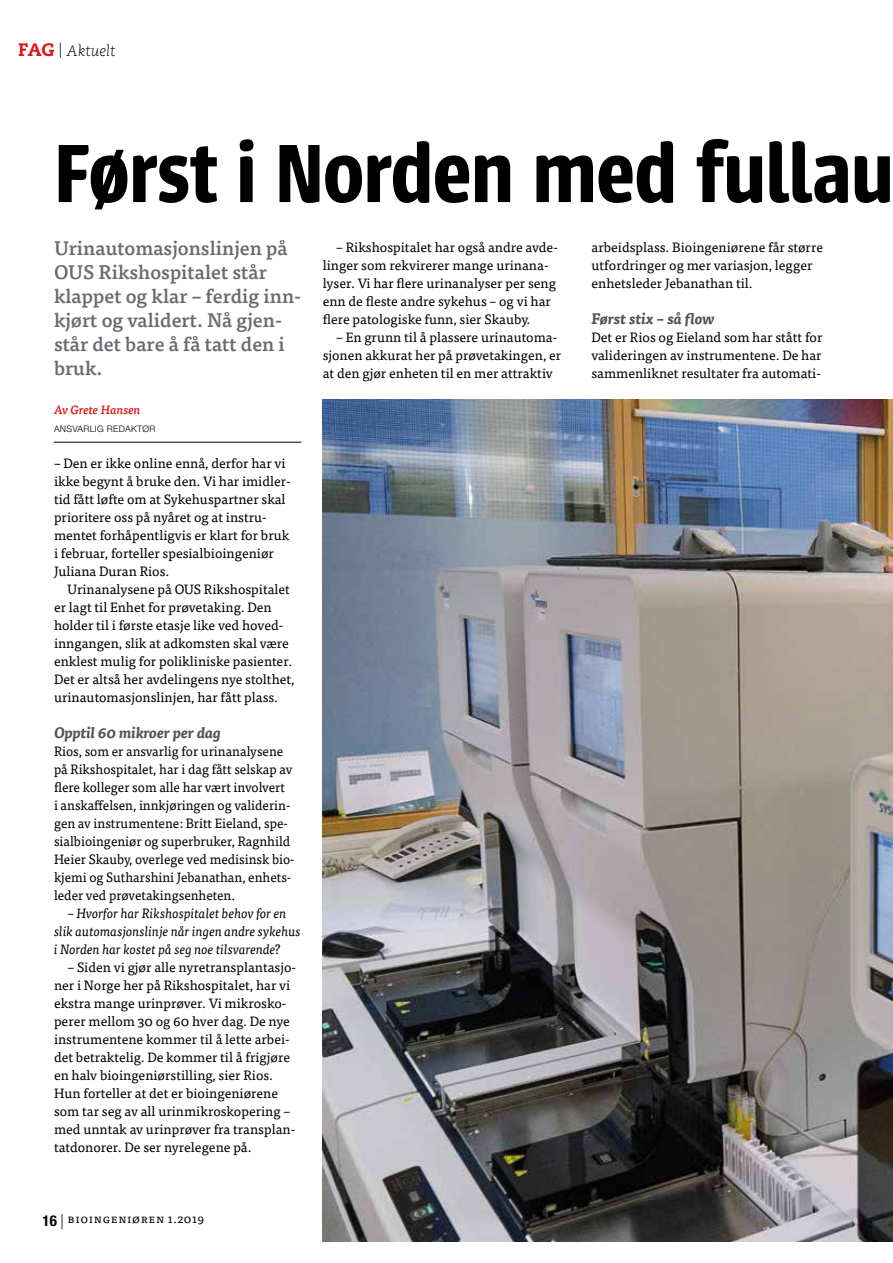
<style>
.page{position:relative;width:893px;height:1263px;background:#fff}
.page>*{position:absolute;margin:0;border:0;box-sizing:border-box;transform-origin:0 0}
.t1{font:600 90.75px "Urbana";letter-spacing:-.01em;color:#000}
.t2{font:500 19.5px/24px "Tisa Pro";color:#6b6a71}
.t3{font:italic 700 15px "Tisa Pro";color:#545158}
.t4{font:italic 300 15px "Caecilia LT Std";color:#000}
.t5{font:13.5px/18px "Tisa Pro";color:#000}
.t6{font:13.5px/18px "Tisa Pro";color:#000;scale:.96 1}
.t7{font:italic 13.5px/18px "Tisa Pro";color:#000;scale:.96 1}
.t8{font:12px "Tisa Pro";letter-spacing:.05em;color:#000}
.t9{font:italic 500 12px "Tisa Pro";color:#dc1715}
.t10{font:300 9px "Helvetica Neue LT Pro";letter-spacing:.03em;color:#000}
.s1{font-weight:800;font-style:normal;font-size:18px;color:#dc1715}
.s2{font-style:normal}
.s3{font-family:"Helvetica Neue LT Pro";font-weight:700;font-stretch:condensed;font-size:15px}
.s4{font-family:"Helvetica Neue LT Pro";font-weight:300;font-size:15px}
</style>
<div class="page">
<hr style="left:54px;top:442px;width:247px;height:1px;background:#000">
<img style="left:323px;top:400px;width:570px;height:842px">
<p class="t4" style="left:18px;top:43px;width:99px"><span class="s1">FAG</span> | Aktuelt</p>
<h1 class="t1" style="left:54px;top:123px;width:842px">Først i Norden med fullau</h1>
<h2 class="t2" style="left:54px;top:235px;width:249px">Urinautomasjonslinjen på<br>OUS Rikshospitalet står klappet og klar – ferdig inn&shy;kjørt og validert. Nå gjen&shy;står det bare å få tatt den i bruk.</h2>
<p class="t9" style="left:54px;top:401px;width:88px">Av Grete Hansen</p>
<p class="t10" style="left:54px;top:423px;width:103px">ANSVARLIG REDAKTØR</p>
<p class="t5" style="left:54px;top:453px;width:238px">– Den er ikke online ennå, derfor har vi ikke begynt å bruke den. Vi har imidler&shy;tid fått løfte om at Sykehuspartner skal prioritere oss på nyåret og at instru&shy;mentet forhåpentligvis er klart for bruk i februar, forteller spesialbioingeniør Juliana Duran Rios.</p>
<p class="t5" style="left:54px;top:579px;width:242px;text-indent:14px">Urinanalysene på OUS Rikshospitalet er lagt til Enhet for prøvetaking. Den holder til i første etasje like ved hoved&shy;inngangen, slik at adkomsten skal være enklest mulig for polikliniske pasienter.<br>Det er altså her avdelingens nye stolthet, urinautomasjonslinjen, har fått plass.</p>
<p class="t3" style="left:54px;top:721px;width:168px">Opptil 60 mikroer per dag</p>
<p class="t6" style="left:54px;top:741px;width:252px">Rios, som er ansvarlig for urinanalysene på Rikshospitalet, har i dag fått selskap av flere kolleger som alle har vært involvert<br>i anskaffelsen, innkjøringen og validerin&shy;gen av instrumentene: Britt Eieland, spe&shy;sialbioingeniør og superbruker, Ragnhild Heier Skauby, overlege ved medisinsk bio&shy;kjemi og Sutharshini Jebanathan, enhets&shy;leder ved prøvetakingsenheten.</p>
<p class="t7" style="left:54px;top:904px;width:259px;text-indent:14px"><span class="s2">–</span> Hvorfor har Rikshospitalet behov for en slik automasjonslinje når ingen andre sykehus i Norden har kostet på seg noe tilsvarende?</p>
<p class="t5" style="left:54px;top:957px;width:244px;text-indent:14px">– Siden vi gjør alle nyretransplantasjo&shy;ner i Norge her på Rikshospitalet, har vi ekstra mange urinprøver. Vi mikrosko&shy;perer mellom 30 og 60 hver dag. De nye instrumentene kommer til å lette arbei&shy;det betraktelig. De kommer til å frigjøre en halv bioingeniørstilling, sier Rios.<br>Hun forteller at det er bioingeniørene som tar seg av all urinmikroskopering – med unntak av urinprøver fra transplan&shy;tatdonorer. De ser nyrelegene på.</p>
<p class="t5" style="left:323px;top:237px;width:237px;text-indent:14px">– Rikshospitalet har også andre avde&shy;linger som rekvirerer mange urinana&shy;lyser. Vi har flere urinanalyser per seng enn de fleste andre sykehus – og vi har flere patologiske funn, sier Skauby.</p>
<p class="t5" style="left:323px;top:327px;width:240px;text-indent:14px">– En grunn til å plassere urinautoma&shy;sjonen akkurat her på prøvetakingen, er at den gjør enheten til en mer attraktiv</p>
<p class="t8" style="left:43px;top:1209px;width:163px"><span class="s3">16</span> <span class="s4">|</span> Bioingeniøren 1.2019</p>
<p class="t5" style="left:591px;top:237px;width:233px">arbeidsplass. Bioingeniørene får større utfordringer og mer variasjon, legger enhetsleder Jebanathan til.</p>
<p class="t3" style="left:591px;top:307px;width:125px">Først stix – så flow</p>
<p class="t5" style="left:591px;top:327px;width:232px;text-align:justify">Det er Rios og Eieland som har stått for valideringen av instrumentene. De har sammenliknet resultater fra automati-</p>
</div>
